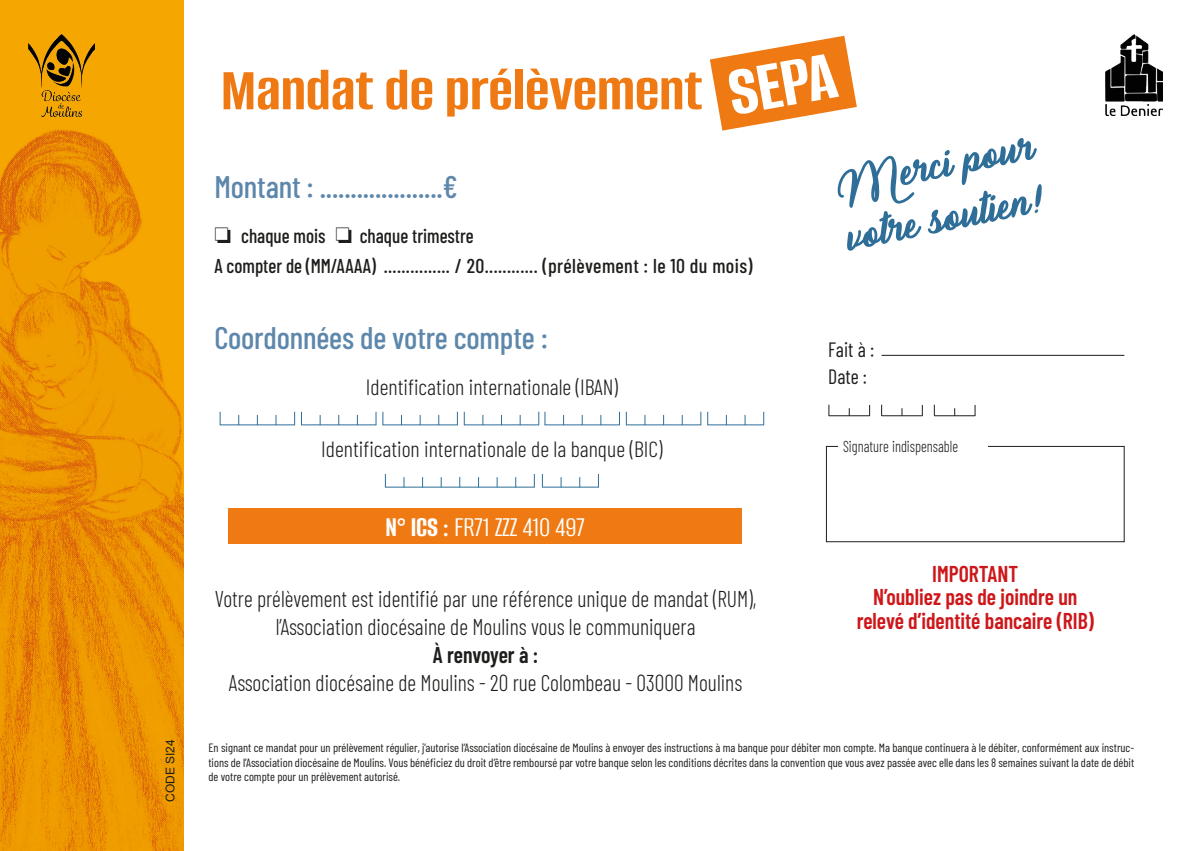
<style>
.page{position:relative;width:1191px;height:851px;background:#fff}
.page>*{position:absolute;margin:0;border:0;box-sizing:border-box;transform-origin:0 0}
.t1{font:700 75px "Alumni Sans";color:#fff}
.t2{font:700 62.8px "Alumni Sans";color:#ef7a14;scale:1.05 1}
.t3{font:45.6px "Liar Script";color:#2e6e98}
.t4{font:500 31.2px "Barlow Condensed";letter-spacing:-.005em;color:#5d87ab}
.Normal_e{font:30px "Alumni Sans";letter-spacing:-.01em;color:#fff;scale:.94 1}
.t5{font:300 22.8px "Barlow Condensed";color:#1d1d1b;scale:.95 1}
.t6{font:600 22.8px/24px "Barlow Condensed";color:#cd171a;text-align:center;scale:.95 1}
.t7{font:600 22.8px "Barlow Condensed";letter-spacing:-.005em;color:#1d1d1b;scale:.95 1}
.t8{font:300 22px "Barlow Condensed";color:#1d1d1b}
.Normal_e-2{font:20.6px "Barlow Condensed";color:#1d1d1b;scale:.95 1}
.t9{font:500 20px "Barlow Condensed";letter-spacing:.02em;color:#1d1d1b;scale:.95 1}
.t10{font:500 20px "Barlow Condensed";color:#1d1d1b;scale:.95 1}
.Normal_e-3{font:300 16px "Barlow Condensed";color:#1d1d1b;scale:.9 1}
.t11{font:12px/14.4px "Barlow Condensed";color:#1d1d1b;text-align:justify}
.t12{font:12px "Arial";color:#1d1d1b}
.s1{font-weight:700}
</style>
<div class="page">
<img style="left:0;top:0;width:184px;height:850px">
<div style="left:826px;top:446px;width:298px;height:96px;border:1px solid #1d1d1b"></div>
<div style="left:838px;top:438px;width:149px;height:20px;background:#fff"></div>
<hr style="left:829px;top:415px;width:40px;height:1px;background:#1d1d1b">
<svg style="left:828px;top:404px;width:1px;height:12px"></svg>
<hr style="left:881px;top:415px;width:41px;height:1px;background:#1d1d1b">
<svg style="left:881px;top:404px;width:1px;height:12px"></svg>
<hr style="left:934px;top:415px;width:41px;height:1px;background:#1d1d1b">
<svg style="left:934px;top:404px;width:1px;height:12px"></svg>
<svg style="left:457px;top:411px;width:1px;height:14px"></svg>
<hr style="left:383px;top:424px;width:74px;height:1px;background:#2e6e98">
<svg style="left:220px;top:411px;width:1px;height:13px"></svg>
<svg style="left:294px;top:411px;width:1px;height:13px"></svg>
<hr style="left:220px;top:424px;width:75px;height:1px;background:#2e6e98">
<svg style="left:619px;top:411px;width:1px;height:14px"></svg>
<hr style="left:545px;top:424px;width:74px;height:1px;background:#2e6e98">
<svg style="left:464px;top:411px;width:1px;height:13px"></svg>
<svg style="left:538px;top:411px;width:7px;height:14px"></svg>
<hr style="left:464px;top:424px;width:75px;height:1px;background:#2e6e98">
<svg style="left:301px;top:411px;width:1px;height:13px"></svg>
<svg style="left:376px;top:411px;width:7px;height:14px"></svg>
<hr style="left:301px;top:424px;width:75px;height:1px;background:#2e6e98">
<svg style="left:626px;top:411px;width:1px;height:13px"></svg>
<svg style="left:700px;top:411px;width:1px;height:13px"></svg>
<hr style="left:626px;top:424px;width:75px;height:1px;background:#2e6e98">
<svg style="left:707px;top:411px;width:1px;height:13px"></svg>
<svg style="left:763px;top:411px;width:1px;height:13px"></svg>
<hr style="left:707px;top:424px;width:57px;height:1px;background:#2e6e98">
<svg style="left:385px;top:474px;width:1px;height:12px"></svg>
<svg style="left:534px;top:474px;width:1px;height:13px"></svg>
<hr style="left:385px;top:486px;width:149px;height:1px;background:#2e6e98">
<svg style="left:542px;top:474px;width:1px;height:12px"></svg>
<svg style="left:598px;top:474px;width:1px;height:13px"></svg>
<hr style="left:542px;top:486px;width:56px;height:1px;background:#2e6e98">
<hr style="left:881px;top:355px;width:243px;height:1px;background:#1d1d1b">
<svg style="left:710px;top:36px;width:147px;height:95px"></svg>
<div style="left:228px;top:508px;width:514px;height:36px;background:#ef7a14"></div>
<img style="left:28px;top:34px;width:67px;height:83px">
<img style="left:1106px;top:34px;width:56px;height:82px">
<p class="t12" style="left:162px;top:801px;width:64px;rotate:-90deg">CODE SI24</p>
<p class="t2" style="left:221px;top:59px;width:460px">Mandat de prélèvement</p>
<h1 class="t1" style="left:722px;top:56px;width:110px;rotate:-10deg">SEPA</h1>
<p class="t4" style="left:214px;top:164px;width:245px">Montant : ....................€</p>
<p class="t10" style="left:214px;top:222px;width:274px">❏ chaque mois ❏ chaque trimestre</p>
<p class="t9" style="left:214px;top:252px;width:568px">A compter de (MM/AAAA) ............... / 20............ (prélèvement : le 10 du mois)</p>
<p class="t4" style="left:214px;top:316px;width:335px">Coordonnées de votre compte :</p>
<p class="t8" style="left:366px;top:371px;width:253px">Identification internationale (IBAN)</p>
<p class="t8" style="left:321px;top:433px;width:343px">Identification internationale de la banque (BIC)</p>
<p class="Normal_e" style="left:385px;top:512px;width:213px"><span class="s1">N° ICS :</span> FR71 ZZZ 410 497</p>
<p class="t5" style="left:215px;top:582px;width:571px">Votre prélèvement est identifié par une référence unique de mandat (RUM),</p>
<p class="t5" style="left:276px;top:610px;width:443px">l’Association diocésaine de Moulins vous le communiquera</p>
<p class="t7" style="left:433px;top:638px;width:112px">À renvoyer à :</p>
<p class="t5" style="left:229px;top:666px;width:542px">Association diocésaine de Moulins - 20 rue Colombeau - 03000 Moulins</p>
<p class="t3" style="left:830px;top:156px;width:202px;rotate:-11deg">Merci pour</p>
<p class="t3" style="left:841px;top:208px;width:203px;rotate:-11deg">votre soutien!</p>
<p class="Normal_e-2" style="left:828px;top:334px;width:50px">Fait à :</p>
<p class="Normal_e-2" style="left:828px;top:362px;width:42px">Date :</p>
<p class="Normal_e-3" style="left:843px;top:435px;width:129px">Signature indispensable</p>
<p class="t6" style="left:932px;top:560px;width:92px">IMPORTANT</p>
<p class="t6" style="left:856px;top:582px;width:251px">N’oubliez pas de joindre un relevé d’identité bancaire (RIB)</p>
<p class="t11" style="left:208px;top:739px;width:927px">En signant ce mandat pour un prélèvement régulier, j’autorise l’Association diocésaine de Moulins à envoyer des instructions à ma banque pour débiter mon compte. Ma banque continuera à le débiter, conformément aux instruc&shy;tions de l’Association diocésaine de Moulins. Vous bénéficiez du droit d’être remboursé par votre banque selon les conditions décrites dans la convention que vous avez passée avec elle dans les 8 semaines suivant la date de débit de votre compte pour un prélèvement autorisé.</p>
</div>
